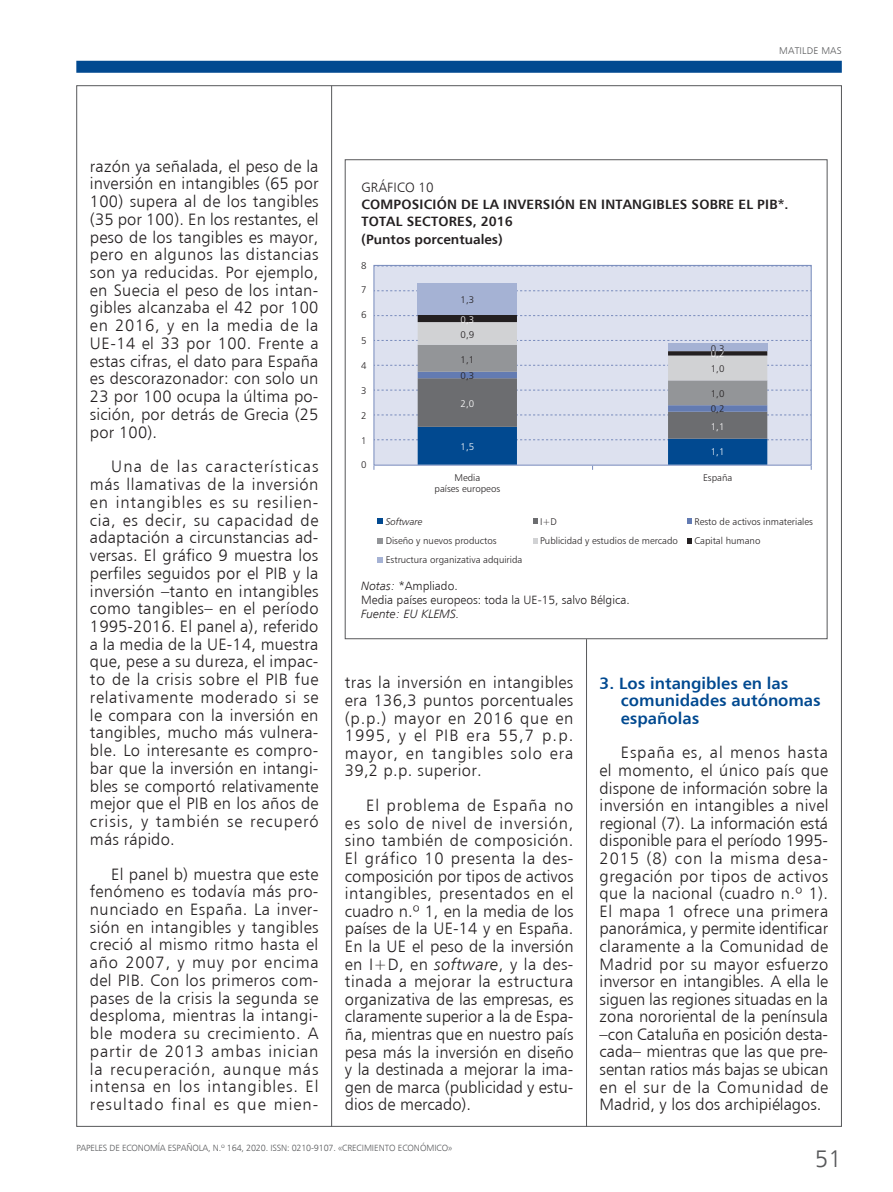
<style>
.page{position:relative;width:893px;height:1192px;background:#fff}
.page>*{position:absolute;margin:0;border:0;box-sizing:border-box;transform-origin:0 0}
.t1{font:24px "Humanist 777 BT Light B";color:#57585a}
.t2{font:16.5px/17.7px "Humanist 777 BT Light B";letter-spacing:.01em;color:#231f20;text-align:justify}
.t3{font:16.5px/17.5px "Humanist 777 BT Bold B";color:#014990}
.t4{font:13.5px/17.2px "Humanist 777 BT Bold B";letter-spacing:.015em;color:#231f20}
.t5{font:13.5px "Humanist 777 BT Light B";letter-spacing:.015em;color:#231f20}
.t6{font:12px/14.4px "Humanist 777 BT Light B";color:#231f20}
.t7{font:12px "Humanist 777 BT Light Italic B";color:#231f20}
.t8{font:9.75px/10.8px "Humanist 777 BT Light B";color:#231f20;text-align:center}
.t9{font:9.75px "Humanist 777 BT Light B";color:#fff}
.t10{font:9.75px "Humanist 777 BT Light B";letter-spacing:.02em;color:#57585a}
.t11{font:9.75px "Humanist 777 BT Light Italic B";color:#231f20}
.t12{font:9px "Humanist 777 BT Light B";letter-spacing:-.02em;color:#57585a}
.s1{font-family:"Humanist 777 BT Light Italic B"}
</style>
<div class="page">
<div style="left:76px;top:61px;width:766px;height:12px;background:#014990"></div>
<hr style="left:331px;top:86px;width:1px;height:1040px;background:#57585a">
<hr style="left:586px;top:639px;width:1px;height:487px;background:#57585a">
<div style="left:374px;top:265px;width:437px;height:200px;background:#dde1ef;border:1px solid #788bbc"></div>
<svg style="left:374px;top:265px;width:437px;height:1px"></svg>
<svg style="left:374px;top:290px;width:437px;height:1px"></svg>
<div style="left:418px;top:283px;width:99px;height:31px;background:#a5b2d4"></div>
<svg style="left:374px;top:314px;width:438px;height:155px"></svg>
<svg style="left:378px;top:518px;width:5px;height:6px"></svg>
<svg style="left:533px;top:518px;width:4px;height:6px"></svg>
<svg style="left:687px;top:518px;width:5px;height:6px"></svg>
<svg style="left:378px;top:538px;width:5px;height:5px"></svg>
<svg style="left:533px;top:538px;width:4px;height:5px"></svg>
<svg style="left:687px;top:538px;width:5px;height:5px"></svg>
<svg style="left:378px;top:557px;width:5px;height:5px"></svg>
<p class="t10" style="left:779px;top:45px;width:64px">MATILDE MAS</p>
<p class="t2" style="left:90px;top:157px;width:230px">razón ya señalada, el peso de la inversión en intangibles (65 por 100) supera al de los tangibles (35 por 100). En los restantes, el peso de los tangibles es mayor, pero en algunos las distancias son ya reducidas. Por ejemplo, en Suecia el peso de los intan&shy;gibles alcanzaba el 42 por 100 en 2016, y en la media de la UE-14 el 33 por 100. Frente a estas cifras, el dato para España es descorazonador: con solo un 23 por 100 ocupa la última po&shy;sición, por detrás de Grecia (25 por 100).</p>
<p class="t2" style="left:90px;top:457px;width:230px;text-indent:21px">Una de las características más llamativas de la inversión en intangibles es su resilien&shy;cia, es decir, su capacidad de adaptación a circunstancias ad&shy;versas. El gráfico 9 muestra los perfiles seguidos por el PIB y la inversión –tanto en intangibles como tangibles– en el período 1995-2016. El panel a), referido a la media de la UE-14, muestra que, pese a su dureza, el impac&shy;to de la crisis sobre el PIB fue relativamente moderado si se le compara con la inversión en tangibles, mucho más vulnera&shy;ble. Lo interesante es compro&shy;bar que la inversión en intangi&shy;bles se comportó relativamente mejor que el PIB en los años de crisis, y también se recuperó más rápido.</p>
<p class="t2" style="left:90px;top:864px;width:230px;text-indent:21px">El panel b) muestra que este fenómeno es todavía más pro&shy;nunciado en España. La inver&shy;sión en intangibles y tangibles creció al mismo ritmo hasta el año 2007, y muy por encima del PIB. Con los primeros com&shy;pases de la crisis la segunda se desploma, mientras la intangi&shy;ble modera su crecimiento. A partir de 2013 ambas inician la recuperación, aunque más intensa en los intangibles. El resultado final es que mien-</p>
<p class="t5" style="left:361px;top:179px;width:74px">GRÁFICO 10</p>
<p class="t4" style="left:361px;top:195px;width:429px">COMPOSICIÓN DE LA INVERSIÓN EN INTANGIBLES SOBRE EL PIB*.<br>TOTAL SECTORES, 2016<br>(Puntos porcentuales)</p>
<p class="t8" style="left:361px;top:259px;width:7px">8</p>
<p class="t8" style="left:361px;top:284px;width:7px">7</p>
<p class="t8" style="left:361px;top:309px;width:7px">6</p>
<p class="t8" style="left:361px;top:335px;width:7px">5</p>
<p class="t8" style="left:361px;top:360px;width:7px">4</p>
<p class="t8" style="left:361px;top:385px;width:7px">3</p>
<p class="t8" style="left:361px;top:409px;width:7px">2</p>
<p class="t8" style="left:361px;top:434px;width:7px">1</p>
<p class="t8" style="left:361px;top:459px;width:7px">0</p>
<p class="t8" style="left:460px;top:294px;width:15px">1,3</p>
<p class="t9" style="left:460px;top:313px;width:15px">0,3</p>
<p class="t8" style="left:460px;top:329px;width:15px">0,9</p>
<p class="t8" style="left:460px;top:353px;width:15px">1,1</p>
<p class="t8" style="left:460px;top:370px;width:15px">0,3</p>
<p class="t9" style="left:460px;top:397px;width:15px">2,0</p>
<p class="t9" style="left:460px;top:440px;width:15px">1,5</p>
<p class="t8" style="left:711px;top:343px;width:15px">0,3</p>
<p class="t9" style="left:711px;top:348px;width:15px">0,2</p>
<p class="t8" style="left:711px;top:363px;width:15px">1,0</p>
<p class="t8" style="left:711px;top:388px;width:15px">1,0</p>
<p class="t8" style="left:711px;top:403px;width:15px">0,2</p>
<p class="t9" style="left:711px;top:420px;width:15px">1,1</p>
<p class="t9" style="left:711px;top:446px;width:15px">1,1</p>
<p class="t8" style="left:434px;top:472px;width:67px">Media<br>países europeos</p>
<p class="t8" style="left:703px;top:472px;width:31px">España</p>
<p class="t11" style="left:386px;top:515px;width:38px">Software</p>
<p class="t8" style="left:540px;top:515px;width:18px">I+D</p>
<p class="t8" style="left:694px;top:515px;width:120px">Resto de activos inmateriales</p>
<p class="t8" style="left:386px;top:535px;width:113px">Diseño y nuevos productos</p>
<p class="t8" style="left:540px;top:535px;width:139px">Publicidad y estudios de mercado</p>
<p class="t8" style="left:694px;top:535px;width:67px">Capital humano</p>
<p class="t8" style="left:386px;top:554px;width:138px">Estructura organizativa adquirida</p>
<p class="t6" style="left:361px;top:578px;width:270px"><span class="s1">Notas:</span> *Ampliado.<br>Media países europeos: toda la UE-15, salvo Bélgica.</p>
<p class="t7" style="left:361px;top:606px;width:100px">Fuente: EU KLEMS.</p>
<p class="t2" style="left:345px;top:673px;width:230px">tras la inversión en intangibles era 136,3 puntos porcentuales (p.p.) mayor en 2016 que en 1995, y el PIB era 55,7 p.p. mayor, en tangibles solo era 39,2 p.p. superior.</p>
<p class="t2" style="left:345px;top:796px;width:230px;text-indent:21px">El problema de España no es solo de nivel de inversión, sino también de composición.<br>El gráfico 10 presenta la des&shy;composición por tipos de activos intangibles, presentados en el cuadro n.º 1, en la media de los países de la UE-14 y en España.<br>En la UE el peso de la inversión en I+D, en <span class="s1">software</span>, y la des&shy;tinada a mejorar la estructura organizativa de las empresas, es claramente superior a la de Espa&shy;ña, mientras que en nuestro país pesa más la inversión en diseño y la destinada a mejorar la ima&shy;gen de marca (publicidad y estu&shy;dios de mercado).</p>
<p class="t3" style="left:621px;top:673px;width:201px;text-indent:-21px">3. Los intangibles en las comunidades autónomas españolas</p>
<p class="t2" style="left:600px;top:743px;width:230px;text-indent:21px">España es, al menos hasta el momento, el único país que dispone de información sobre la inversión en intangibles a nivel regional (7). La información está disponible para el período 1995- 2015 (8) con la misma desa&shy;gregación por tipos de activos que la nacional (cuadro n.º 1).<br>El mapa 1 ofrece una primera panorámica, y permite identificar claramente a la Comunidad de Madrid por su mayor esfuerzo inversor en intangibles. A ella le siguen las regiones situadas en la zona nororiental de la península –con Cataluña en posición desta&shy;cada– mientras que las que pre&shy;sentan ratios más bajas se ubican en el sur de la Comunidad de Madrid, y los dos archipiélagos.</p>
<p class="t12" style="left:76px;top:1142px;width:377px">PAPELES DE ECONOMÍA ESPAÑOLA, N.º 164, 2020. ISSN: 0210-9107. «CRECIMIENTO ECONÓMICO»</p>
<h1 class="t1" style="left:815px;top:1143px;width:28px">51</h1>
</div>
